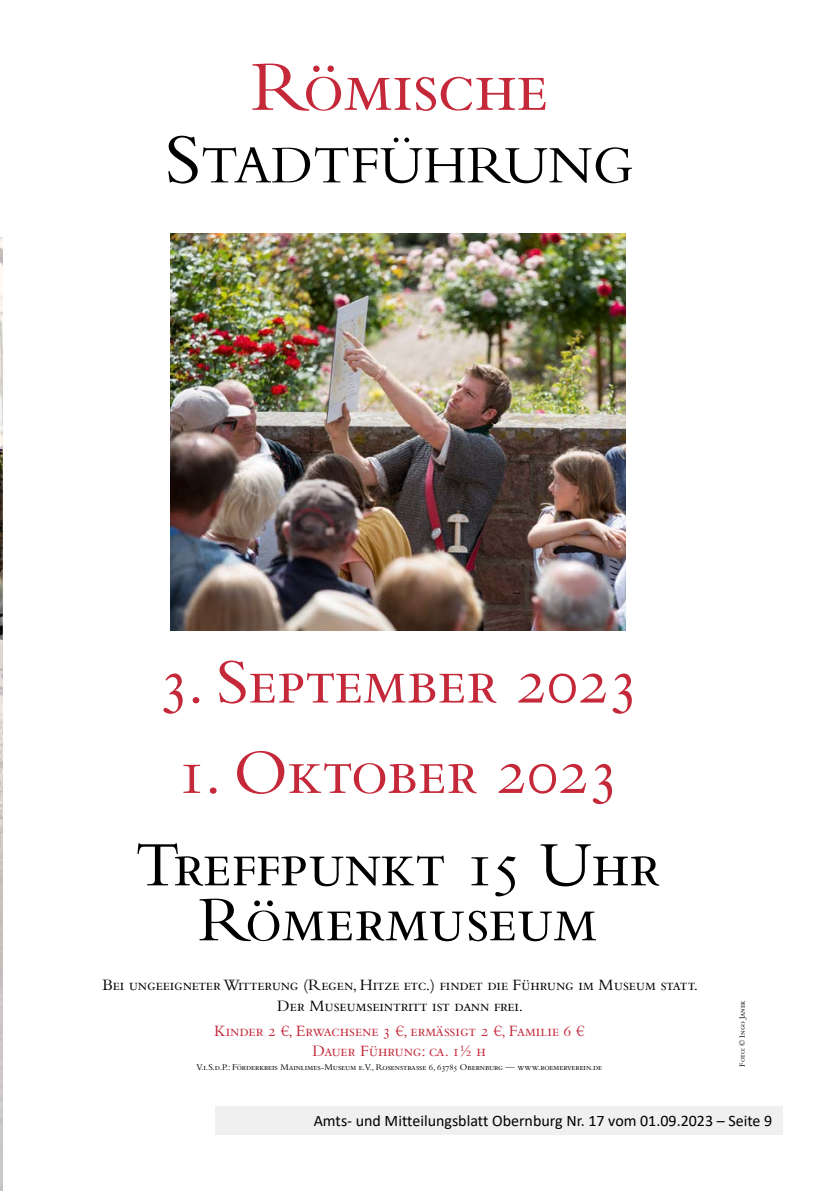
<style>
.page{position:relative;width:840px;height:1191px;background:#fff}
.page>*{position:absolute;margin:0;border:0;box-sizing:border-box;transform-origin:0 0}
.t1{font:73.2px "Bembo Std";color:#c42839}
.t2{font:66px "Bembo Std";color:#c42839}
.t3{font:66px/55px "Bembo Std";letter-spacing:-.01em;color:#000;text-align:center}
.t4{font:55px "Bembo Std";color:#000}
.t5{font:16.4px/21px "Bembo Std";letter-spacing:-.01em;color:#000;text-align:center}
.t6{font:16.4px/20.2px "Bembo Std";color:#c42839;text-align:center}
.t7{font:16px "Calibri";color:#000}
.t8{font:9.2px "Bembo Std";color:#000}
.t9{font:8.2px "Bembo Std";letter-spacing:-.02em;color:#000}
.s1{font-size:73.2px}
</style>
<div class="page">
<div style="left:215px;top:1106px;width:567px;height:28px;background:#f0f0f0"></div>
<img style="left:171px;top:233px;width:454px;height:398px">
<img style="left:0;top:237px;width:3px;height:952px">
<h1 class="t1" style="left:251px;top:44px;width:297px">Römische</h1>
<h3 class="t4" style="left:165px;top:133px;width:469px"><span class="s1">S</span>TADTFÜHRUNG</h3>
<h2 class="t2" style="left:159px;top:643px;width:481px">3. September 2023</h2>
<h2 class="t2" style="left:176px;top:733px;width:444px">1. Oktober 2023</h2>
<h2 class="t3" style="left:135px;top:836px;width:526px">Treffpunkt 15 Uhr<br>Römermuseum</h2>
<p class="t5" style="left:102px;top:974px;width:596px">Bei ungeeigneter Witterung (Regen, Hitze etc.) findet die Führung im Museum statt.<br>Der Museumseintritt ist dann frei.</p>
<p class="t6" style="left:214px;top:1020px;width:371px">Kinder 2 €, Erwachsene 3 €, ermäßigt 2 €, Familie 6 €<br>Dauer Führung: ca. 1½ h</p>
<p class="t8" style="left:196px;top:1061px;width:407px">V.i.S.d.P.: Förderkreis Mainlimes-Museum e.V., Rosenstraße 6, 63785 Obernburg — www.roemerverein.de</p>
<p class="t9" style="left:737px;top:1066px;width:68px;rotate:-90deg">Foto: © Ingo Janek</p>
<p class="t7" style="left:313px;top:1109px;width:460px">Amts- und Mitteilungsblatt Obernburg Nr. 17 vom 01.09.2023 – Seite 9</p>
</div>
